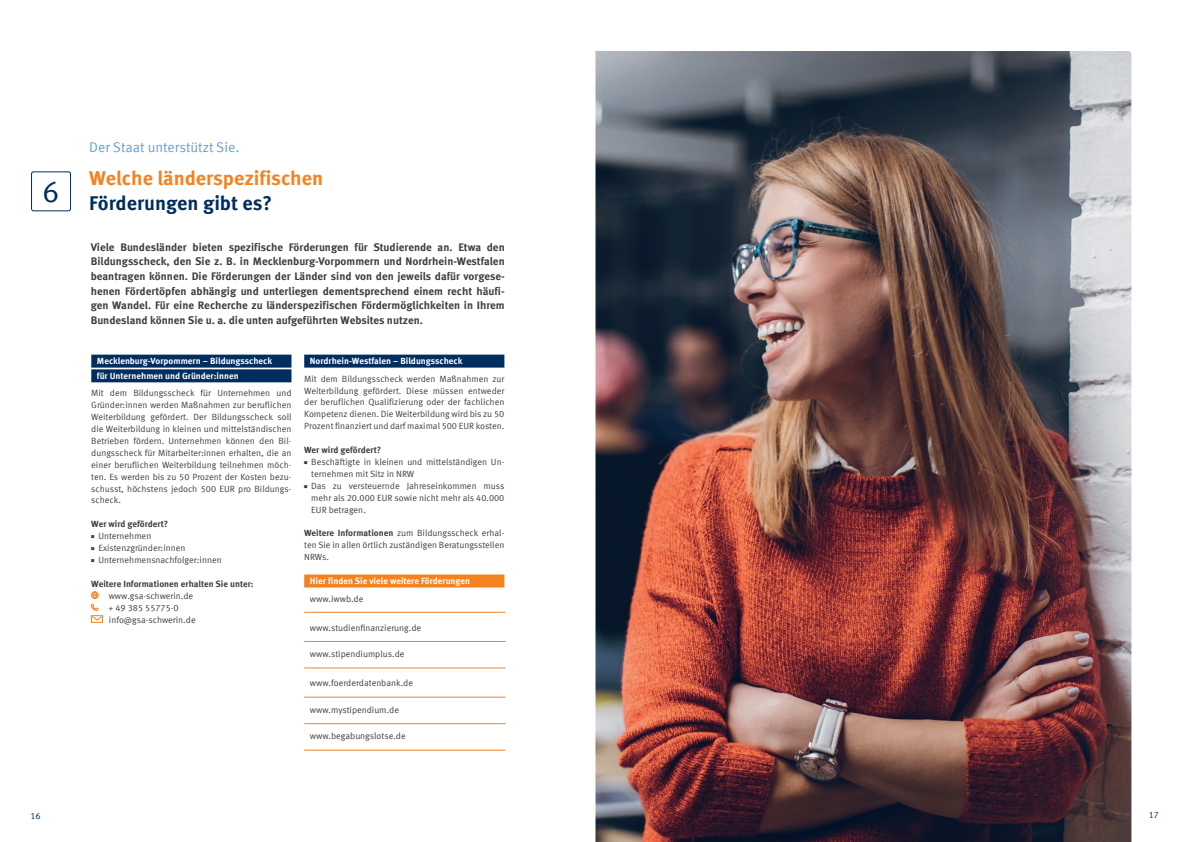
<style>
.page{position:relative;width:1191px;height:842px;background:#fff}
.page>*{position:absolute;margin:0;border:0;box-sizing:border-box;transform-origin:0 0}
.t1{font:30px "Meta Offc Pro Norm";color:#002e5e}
.t2{font:700 20px "Meta Offc Pro";color:#f58220}
.t3{font:700 20px "Meta Offc Pro";color:#002e5e}
.t4{font:14px "Meta Offc Pro Norm";color:#669fd5}
.t5{font:700 11px/14.6px "Meta Offc Pro";color:#3e3e3f;text-align:justify}
.t6{font:9px/11.9px "Meta Offc Pro Norm";color:#3e3e3f;text-align:justify}
.t7{font:700 9px/14.7px "Meta Offc Pro";color:#fff}
.t8{font:700 9px "Meta Offc Pro";color:#3e3e3f}
.t9{font:9px "Meta Offc Pro Norm";color:#002e5e}
.s1{font-size:4px}
.s2{font-family:"Meta Offc Pro";font-weight:700}
</style>
<div class="page">
<div style="left:304px;top:355px;width:200px;height:13px;background:#002e5e"></div>
<div style="left:304px;top:574px;width:200px;height:13px;background:#f58220"></div>
<hr style="left:304px;top:612px;width:201px;height:1px;background:#f58220">
<hr style="left:304px;top:641px;width:201px;height:1px;background:#f58220">
<hr style="left:304px;top:668px;width:201px;height:1px;background:#f58220">
<hr style="left:304px;top:697px;width:201px;height:1px;background:#f58220">
<hr style="left:304px;top:723px;width:201px;height:1px;background:#f58220">
<hr style="left:304px;top:750px;width:201px;height:1px;background:#f58220">
<img style="left:595px;top:51px;width:536px;height:791px">
<div style="left:91px;top:355px;width:200px;height:13px;background:#002e5e"></div>
<div style="left:91px;top:369px;width:200px;height:13px;background:#002e5e"></div>
<div style="left:91px;top:615px;width:12px;height:7px;border:1px solid #f58220"></div>
<svg style="left:91px;top:591px;width:11px;height:29px"></svg>
<div style="left:31px;top:171px;width:40px;height:40px;border:1px solid #002e5e;border-radius:2px"></div>
<h1 class="t1" style="left:42px;top:169px;width:19px">6</h1>
<h3 class="t4" style="left:89px;top:136px;width:152px">Der Staat unterstützt Sie.</h3>
<h2 class="t2" style="left:89px;top:163px;width:235px">Welche länderspezifischen</h2>
<h2 class="t3" style="left:89px;top:188px;width:184px">Förderungen gibt es?</h2>
<p class="t5" style="left:91px;top:239px;width:415px">Viele Bundesländer bieten spezifische Förderungen für Studierende an. Etwa den Bildungsscheck, den Sie z. B. in Mecklenburg-Vorpommern und Nordrhein-Westfalen beantragen können. Die Förderungen der Länder sind von den jeweils dafür vorgese&shy;henen Fördertöpfen abhängig und unterliegen dementsprechend einem recht häufi&shy;gen Wandel. Für eine Recherche zu länderspezifischen Fördermöglichkeiten in Ihrem Bundesland können Sie u. a. die unten aufgeführten Websites nutzen.</p>
<p class="t7" style="left:97px;top:353px;width:177px">Mecklenburg-Vorpommern – Bildungsscheck für Unternehmen und Gründer:innen</p>
<p class="t6" style="left:91px;top:387px;width:202px">Mit dem Bildungsscheck für Unternehmen und Gründer:innen werden Maßnahmen zur beruflichen Weiterbildung gefördert. Der Bildungsscheck soll die Weiterbildung in kleinen und mittelständischen Betrieben fördern. Unternehmen können den Bil&shy;dungsscheck für Mitarbeiter:innen erhalten, die an einer beruflichen Weiterbildung teilnehmen möch&shy;ten. Es werden bis zu 50 Prozent der Kosten bezu&shy;schusst, höchstens jedoch 500 EUR pro Bildungs&shy;scheck.</p>
<p class="t8" style="left:91px;top:517px;width:79px">Wer wird gefördert?</p>
<p class="t6" style="left:91px;top:529px;width:62px"><span class="s1">■</span> Unternehmen</p>
<p class="t6" style="left:91px;top:541px;width:96px"><span class="s1">■</span> Existenzgründer:innen</p>
<p class="t6" style="left:91px;top:553px;width:132px"><span class="s1">■</span> Unternehmensnachfolger:innen</p>
<p class="t8" style="left:91px;top:577px;width:164px">Weitere Informationen erhalten Sie unter:</p>
<p class="t6" style="left:108px;top:589px;width:89px;text-align:left">www.gsa-schwerin.de + 49 385 55775-0 info@gsa-schwerin.de</p>
<p class="t7" style="left:310px;top:353px;width:154px">Nordrhein-Westfalen – Bildungsscheck</p>
<p class="t6" style="left:304px;top:372px;width:202px">Mit dem Bildungsscheck werden Maßnahmen zur Weiterbildung gefördert. Diese müssen entweder der beruflichen Qualifizierung oder der fachlichen Kompetenz dienen. Die Weiterbildung wird bis zu 50<br>Prozent finanziert und darf maximal 500 EUR kosten.</p>
<p class="t8" style="left:304px;top:443px;width:79px">Wer wird gefördert?</p>
<p class="t6" style="left:311px;top:455px;width:195px;text-indent:-7px"><span class="s1">■</span> Beschäftigte in kleinen und mittelständigen Un&shy;ternehmen mit Sitz in NRW</p>
<p class="t6" style="left:311px;top:479px;width:195px;text-indent:-7px"><span class="s1">■</span> Das zu versteuernde Jahreseinkommen muss mehr als 20.000 EUR sowie nicht mehr als 40.000<br>EUR betragen.</p>
<p class="t6" style="left:304px;top:527px;width:202px"><span class="s2">Weitere Informationen</span> zum Bildungsscheck erhal&shy;ten Sie in allen örtlich zuständigen Beratungsstellen NRWs.</p>
<p class="t7" style="left:310px;top:573px;width:162px">Hier finden Sie viele weitere Förderungen</p>
<p class="t6" style="left:310px;top:592px;width:55px">www.iwwb.de</p>
<p class="t6" style="left:310px;top:621px;width:113px">www.studienfinanzierung.de</p>
<p class="t6" style="left:310px;top:648px;width:96px">www.stipendiumplus.de</p>
<p class="t6" style="left:310px;top:677px;width:105px">www.foerderdatenbank.de</p>
<p class="t6" style="left:310px;top:703px;width:91px">www.mystipendium.de</p>
<p class="t6" style="left:310px;top:730px;width:97px">www.begabungslotse.de</p>
<p class="t9" style="left:30px;top:809px;width:12px">16</p>
<p class="t9" style="left:1148px;top:808px;width:12px">17</p>
</div>
